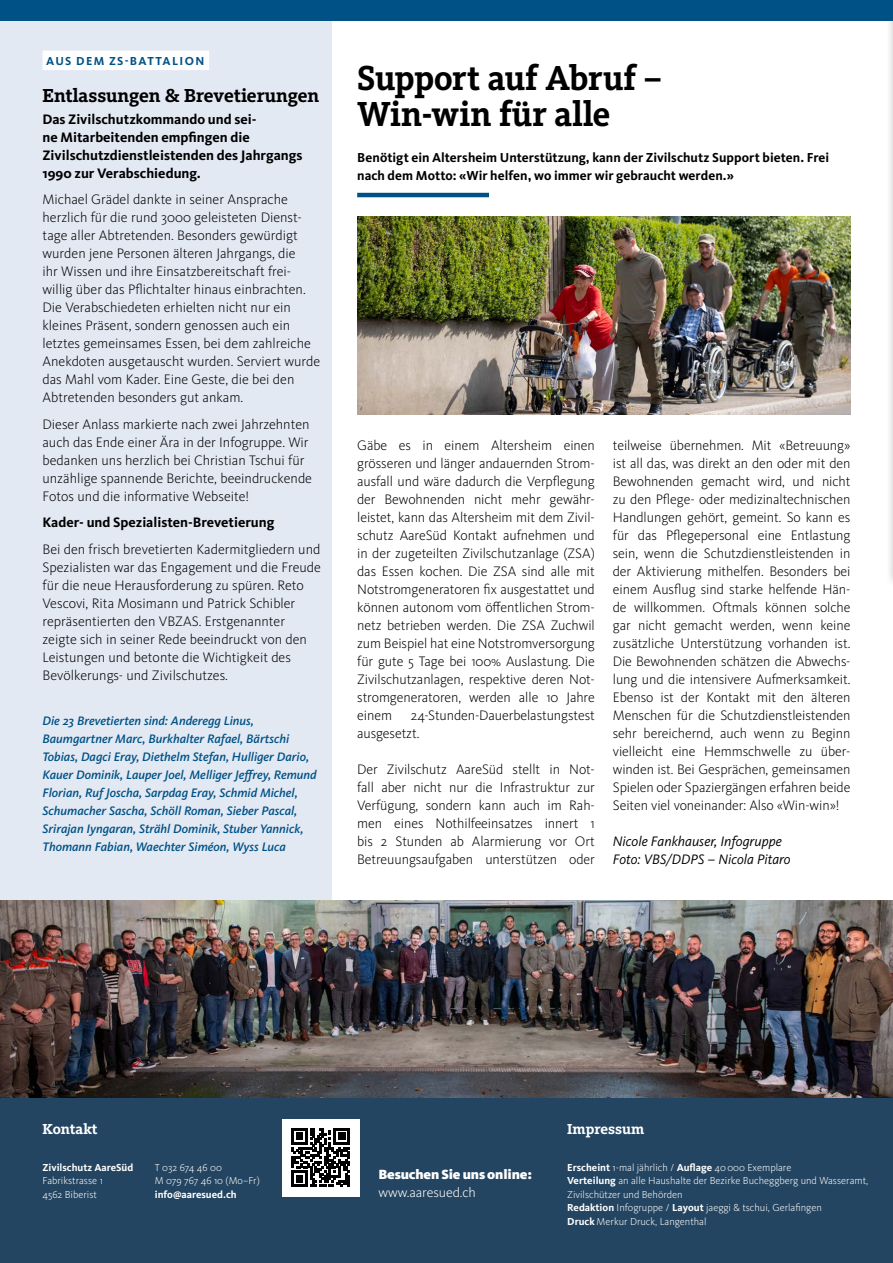
<style>
.page{position:relative;width:893px;height:1263px;background:#fff}
.page>*{position:absolute;margin:0;border:0;box-sizing:border-box;transform-origin:0 0}
.t1{font:700 36px/36px "Kievit Slab";color:#000;scale:.95 1}
.t2{font:700 19.5px "Kievit Slab";color:#000}
.t3{font:700 15px "Kievit Slab";color:#fff}
.t4{font:300 14.25px/18px "Kievit OT";color:#000}
.t5{font:700 14.25px/18px "Kievit OT";color:#000}
.t6{font:italic 14.25px/18px "Kievit OT";color:#000}
.t7{font:900 13.8px "Kievit OT";letter-spacing:-.01em;color:#fff}
.t8{font:300 13.8px "Kievit OT";letter-spacing:-.01em;color:#fff}
.t9{font:700 13.5px/18px "Kievit OT";color:#000}
.t10{font:italic 500 12.75px/18px "Kievit OT";color:#005286}
.t11{font:700 12px "Kievit OT";letter-spacing:.11em;color:#005286}
.t12{font:300 10.5px/13.5px "Kievit OT";color:#fff}
.t13{font:700 10.5px "Kievit OT";color:#fff}
.s1{font-weight:700}
</style>
<div class="page">
<div style="left:0;top:0;width:332px;height:1263px;background:#e3e9f3"></div>
<img style="left:0;top:900px;width:893px;height:198px">
<div style="left:0;top:1098px;width:893px;height:165px;background:#244561"></div>
<div style="left:885px;top:0;width:8px;height:588px;background:#000;opacity:.25"></div>
<div style="left:0;top:0;width:893px;height:20px;background:#005286"></div>
<div style="left:43px;top:51px;width:166px;height:19px;background:#fff"></div>
<div style="left:282px;top:1119px;width:77px;height:77px;background:#fff"></div>
<svg style="left:291px;top:1128px;width:59px;height:59px"></svg>
<hr style="left:357px;top:193px;width:132px;height:4px;background:#005286">
<img style="left:357px;top:216px;width:493px;height:198px">
<p class="t11" style="left:46px;top:54px;width:160px">AUS DEM ZS-BATTALION</p>
<h2 class="t2" style="left:43px;top:83px;width:278px">Entlassungen &amp; Brevetierungen</h2>
<p class="t5" style="left:43px;top:110px;width:261px">Das Zivilschutzkommando und sei-<br>ne Mitarbeitenden empfingen die Zivilschutzdienstleistenden des Jahrgangs 1990 zur Verabschiedung.</p>
<p class="t4" style="left:43px;top:190px;width:279px">Michael Grädel dankte in seiner Ansprache herzlich für die rund 3000 geleisteten Dienst&shy;tage aller Abtretenden. Besonders gewürdigt wurden jene Personen älteren Jahrgangs, die<br>ihr Wissen und ihre Einsatzbereitschaft frei&shy;willig über das Pflichtalter hinaus einbrachten.<br>Die Verabschiedeten erhielten nicht nur ein kleines Präsent, sondern genossen auch ein letztes gemeinsames Essen, bei dem zahlreiche Anekdoten ausgetauscht wurden. Serviert wurde das Mahl vom Kader. Eine Geste, die bei den Abtretenden besonders gut ankam.</p>
<p class="t4" style="left:43px;top:415px;width:271px">Dieser Anlass markierte nach zwei Jahrzehnten auch das Ende einer Ära in der Infogruppe. Wir bedanken uns herzlich bei Christian Tschui für unzählige spannende Berichte, beeindruckende Fotos und die informative Webseite!</p>
<p class="t5" style="left:43px;top:513px;width:233px">Kader- und Spezialisten-Brevetierung</p>
<p class="t4" style="left:43px;top:540px;width:280px">Bei den frisch brevetierten Kadermitgliedern und Spezialisten war das Engagement und die Freude für die neue Herausforderung zu spüren. Reto Vescovi, Rita Mosimann und Patrick Schibler repräsentierten den VBZAS. Erstgenannter zeigte sich in seiner Rede beeindruckt von den Leistungen und betonte die Wichtigkeit des Bevölkerungs- und Zivilschutzes.</p>
<p class="t10" style="left:43px;top:711px;width:276px">Die 23 Brevetierten sind: Anderegg Linus, Baumgartner Marc, Burkhalter Rafael, Bärtschi Tobias, Dagci Eray, Diethelm Stefan, Hulliger Dario, Kauer Dominik, Lauper Joel, Melliger Jeffrey, Remund Florian, Ruf Joscha, Sarpdag Eray, Schmid Michel, Schumacher Sascha, Schöll Roman, Sieber Pascal, Srirajan Iyngaran, Strähl Dominik, Stuber Yannick, Thomann Fabian, Waechter Siméon, Wyss Luca</p>
<h1 class="t1" style="left:357px;top:60px;width:323px">Support auf Abruf –<br>Win-win für alle</h1>
<p class="t9" style="left:357px;top:148px;width:473px">Benötigt ein Altersheim Unterstützung, kann der Zivilschutz Support bieten. Frei nach dem Motto: «Wir helfen, wo immer wir gebraucht werden.»</p>
<p class="t4" style="left:357px;top:436px;width:239px;text-align:justify">Gäbe es in einem Altersheim einen grösseren und länger andauernden Strom&shy;ausfall und wäre dadurch die Verpflegung der Bewohnenden nicht mehr gewähr&shy;leistet, kann das Altersheim mit dem Zivil&shy;schutz AareSüd Kontakt aufnehmen und in der zugeteilten Zivilschutzanlage (ZSA) das Essen kochen. Die ZSA sind alle mit Notstromgeneratoren fix ausgestattet und können autonom vom öffentlichen Strom&shy;netz betrieben werden. Die ZSA Zuchwil zum Beispiel hat eine Notstromversorgung für gute 5 Tage bei 100% Auslastung. Die Zivilschutzanlagen, respektive deren Not&shy;stromgeneratoren, werden alle 10 Jahre einem</p>
<p class="t4" style="left:357px;top:706px;width:239px;text-indent:54px">24-Stunden-Dauerbelastungstest ausgesetzt.</p>
<p class="t4" style="left:357px;top:760px;width:239px;text-align:justify">Der Zivilschutz AareSüd stellt in Not&shy;fall aber nicht nur die Infrastruktur zur Verfügung, sondern kann auch im Rah&shy;men eines Nothilfeeinsatzes innert 1 bis 2 Stunden ab Alarmierung vor Ort Betreuungsaufgaben unterstützen oder</p>
<p class="t4" style="left:613px;top:436px;width:239px;text-align:justify">teilweise übernehmen. Mit «Betreuung» ist all das, was direkt an den oder mit den Bewohnenden gemacht wird, und nicht zu den Pflege- oder medizinaltechnischen Handlungen gehört, gemeint. So kann es für das Pflegepersonal eine Entlastung sein, wenn die Schutzdienstleistenden in der Aktivierung mithelfen. Besonders bei einem Ausflug sind starke helfende Hän&shy;de willkommen. Oftmals können solche gar nicht gemacht werden, wenn keine zusätzliche Unterstützung vorhanden ist.<br>Die Bewohnenden schätzen die Abwechs&shy;lung und die intensivere Aufmerksamkeit.<br>Ebenso ist der Kontakt mit den älteren Menschen für die Schutzdienstleistenden sehr bereichernd, auch wenn zu Beginn vielleicht eine Hemmschwelle zu über&shy;winden ist. Bei Gesprächen, gemeinsamen Spielen oder Spaziergängen erfahren beide Seiten viel voneinander: Also «Win-win»!</p>
<p class="t6" style="left:613px;top:832px;width:179px">Nicole Fankhauser, Infogruppe<br>Foto: VBS/DDPS – Nicola Pitaro</p>
<p class="t3" style="left:43px;top:1120px;width:57px">Kontakt</p>
<p class="t13" style="left:43px;top:1161px;width:92px">Zivilschutz AareSüd</p>
<p class="t12" style="left:43px;top:1174px;width:62px">Fabrikstrasse 1<br>4562 Biberist</p>
<p class="t12" style="left:155px;top:1160px;width:107px">T 032 674 46 00<br>M 079 767 46 10 (Mo–Fr)</p>
<p class="t13" style="left:155px;top:1188px;width:83px">info@aaresued.ch</p>
<p class="t7" style="left:378px;top:1165px;width:155px">Besuchen Sie uns online:</p>
<p class="t8" style="left:378px;top:1183px;width:99px">www.aaresued.ch</p>
<p class="t3" style="left:567px;top:1120px;width:79px">Impressum</p>
<p class="t12" style="left:567px;top:1160px;width:303px"><span class="s1">Erscheint</span> 1-mal jährlich / <span class="s1">Auflage</span> 40000 Exemplare<br><span class="s1">Verteilung</span> an alle Haushalte der Bezirke Bucheggberg und Wasseramt, Zivilschützer und Behörden<br><span class="s1">Redaktion</span> Infogruppe / <span class="s1">Layout</span> jaeggi &amp; tschui, Gerlafingen<br><span class="s1">Druck</span> Merkur Druck, Langenthal</p>
</div>
